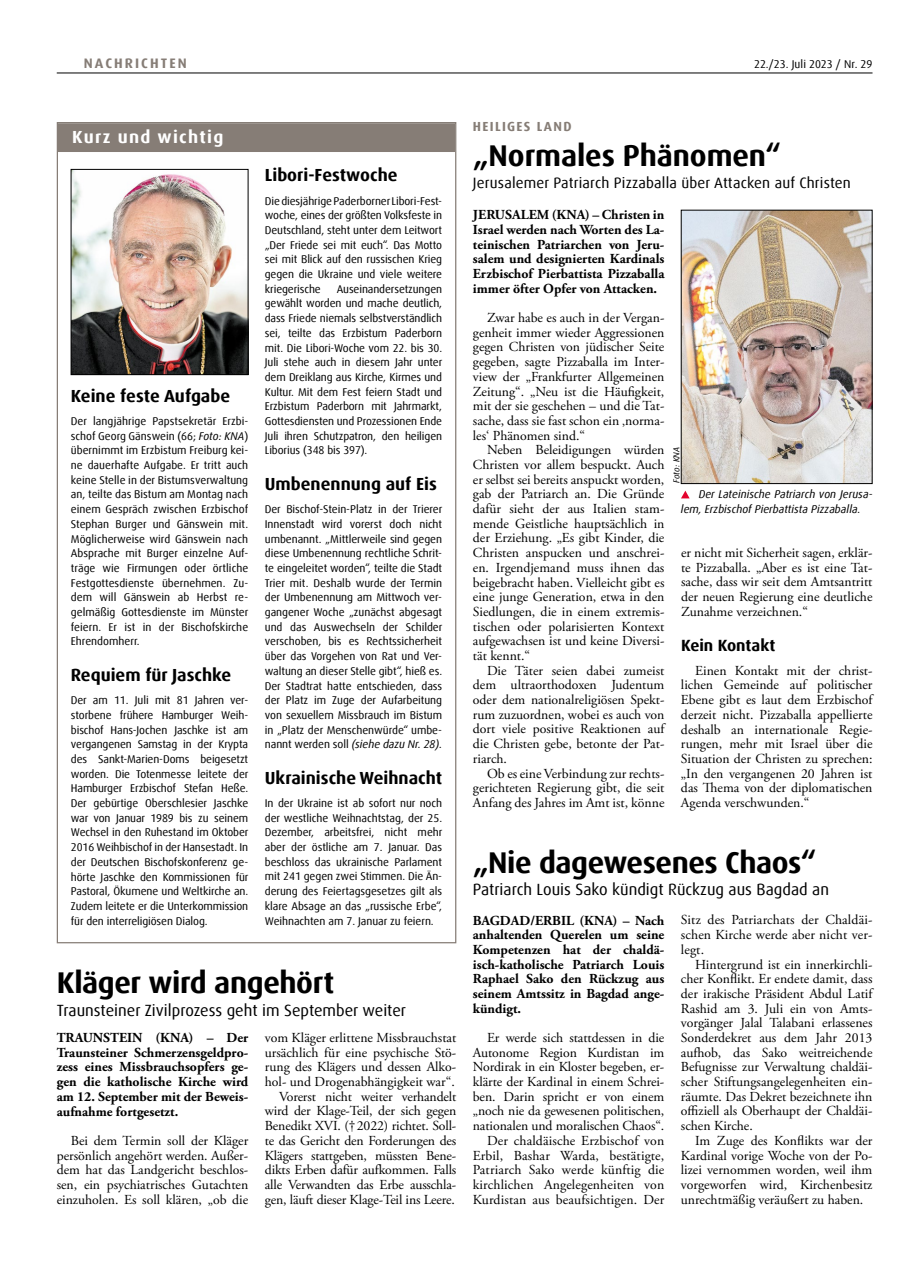
<style>
.page{position:relative;width:908px;height:1276px;background:#fff}
.page>*{position:absolute;margin:0;border:0;box-sizing:border-box;transform-origin:0 0}
.t1{font:700 30px "Dax Offc Pro";letter-spacing:-.015em;color:#000}
.t2{font:700 17.5px "Dax Offc Pro";color:#000}
.t3{font:700 17.5px "Dax Offc Pro";letter-spacing:.075em;color:#fff}
.t4{font:16.25px "Dax Offc Pro";color:#000}
.t5{font:700 16.25px "Dax Offc Pro";color:#000}
.t6{font:15px "Dax Offc Pro";letter-spacing:.01em;color:#000}
.t7{font:13.75px/14.6px "Adobe Garamond Pro";color:#000;text-align:justify}
.t8{font:700 13.75px/14.6px "Adobe Garamond Pro";color:#000;text-align:justify}
.t9{font:700 13.75px "Dax Offc Pro";letter-spacing:.15em;color:#867d76}
.t10{font:700 13.12px "Dax Offc Pro";letter-spacing:.1em;color:#867d76}
.t11{font:11.25px/14.8px "Dax Offc Pro";letter-spacing:-.01em;color:#000;text-align:justify}
.t12{font:italic 11.25px/14.8px "Dax Offc Pro";color:#000}
.t13{font:italic 8.75px "Dax Offc Pro";color:#000}
.s1{font-style:italic}
</style>
<div class="page">
<hr style="left:57px;top:73px;width:815px;height:1px;background:#000">
<div style="left:58px;top:123px;width:397px;height:29px;background:#867d76"></div>
<img style="left:73px;top:171px;width:173px;height:202px">
<div style="left:71px;top:169px;width:177px;height:206px;border:1px solid #000"></div>
<img style="left:682px;top:212px;width:187px;height:270px">
<svg style="left:681px;top:490px;width:8px;height:8px"></svg>
<p class="t9" style="left:84px;top:54px;width:104px">NACHRICHTEN</p>
<p class="t11" style="left:753px;top:56px;width:120px">22./23. Juli 2023 / Nr. 29</p>
<p class="t3" style="left:72px;top:125px;width:153px">Kurz und wichtig</p>
<p class="t2" style="left:71px;top:385px;width:161px">Keine feste Aufgabe</p>
<p class="t11" style="left:71px;top:414px;width:179px">Der langjährige Papstsekretär Erzbi&shy;schof Georg Gänswein (66; <span class="s1">Foto: KNA</span>) übernimmt im Erzbistum Freiburg kei&shy;ne dauerhafte Aufgabe. Er tritt auch keine Stelle in der Bistumsverwaltung an, teilte das Bistum am Montag nach einem Gespräch zwischen Erzbischof Stephan Burger und Gänswein mit.<br>Möglicherweise wird Gänswein nach Absprache mit Burger einzelne Auf&shy;träge wie Firmungen oder örtliche Festgottesdienste übernehmen. Zu&shy;dem will Gänswein ab Herbst re&shy;gelmäßig Gottesdienste im Münster feiern. Er ist in der Bischofskirche Ehrendomherr.</p>
<p class="t2" style="left:71px;top:663px;width:162px">Requiem für Jaschke</p>
<p class="t11" style="left:71px;top:693px;width:179px">Der am 11. Juli mit 81 Jahren ver&shy;storbene frühere Hamburger Weih&shy;bischof Hans-Jochen Jaschke ist am vergangenen Samstag in der Krypta des Sankt-Marien-Doms beigesetzt worden. Die Totenmesse leitete der Hamburger Erzbischof Stefan Heße.<br>Der gebürtige Oberschlesier Jaschke war von Januar 1989 bis zu seinem Wechsel in den Ruhestand im Oktober 2016 Weihbischof in der Hansestadt. In der Deutschen Bischofskonferenz ge&shy;hörte Jaschke den Kommissionen für Pastoral, Ökumene und Weltkirche an.<br>Zudem leitete er die Unterkommission für den interreligiösen Dialog.</p>
<p class="t2" style="left:265px;top:164px;width:134px">Libori-Festwoche</p>
<p class="t11" style="left:265px;top:193px;width:179px">Die diesjährige Paderborner Libori-Fest&shy;woche, eines der größten Volksfeste in Deutschland, steht unter dem Leitwort „Der Friede sei mit euch“. Das Motto sei mit Blick auf den russischen Krieg gegen die Ukraine und viele weitere kriegerische</p>
<p class="t11" style="left:265px;top:281px;width:179px;text-indent:72px">Auseinandersetzungen gewählt worden und mache deutlich, dass Friede niemals selbstverständlich sei, teilte das Erzbistum Paderborn mit. Die Libori-Woche vom 22. bis 30.<br>Juli stehe auch in diesem Jahr unter dem Dreiklang aus Kirche, Kirmes und Kultur. Mit dem Fest feiern Stadt und Erzbistum Paderborn mit Jahrmarkt, Gottesdiensten und Prozessionen Ende Juli ihren Schutzpatron, den heiligen Liborius (348 bis 397).</p>
<p class="t2" style="left:265px;top:472px;width:173px">Umbenennung auf Eis</p>
<p class="t11" style="left:265px;top:502px;width:179px">Der Bischof-Stein-Platz in der Trierer Innenstadt wird vorerst doch nicht umbenannt. „Mittlerweile sind gegen diese Umbenennung rechtliche Schrit&shy;te eingeleitet worden“, teilte die Stadt Trier mit. Deshalb wurde der Termin der Umbenennung am Mittwoch ver&shy;gangener Woche „zunächst abgesagt und das Auswechseln der Schilder verschoben, bis es Rechtssicherheit über das Vorgehen von Rat und Ver&shy;waltung an dieser Stelle gibt“, hieß es.<br>Der Stadtrat hatte entschieden, dass der Platz im Zuge der Aufarbeitung von sexuellem Missbrauch im Bistum in „Platz der Menschenwürde“ umbe&shy;nannt werden soll <span class="s1">(siehe dazu Nr. 28).</span></p>
<p class="t2" style="left:265px;top:766px;width:179px">Ukrainische Weihnacht</p>
<p class="t11" style="left:265px;top:795px;width:179px">In der Ukraine ist ab sofort nur noch der westliche Weihnachtstag, der 25.<br>Dezember, arbeitsfrei, nicht mehr aber der östliche am 7. Januar. Das beschloss das ukrainische Parlament mit 241 gegen zwei Stimmen. Die Än&shy;derung des Feiertagsgesetzes gilt als klare Absage an das „russische Erbe“, Weihnachten am 7. Januar zu feiern.</p>
<h1 class="t1" style="left:57px;top:963px;width:279px">Kläger wird angehört</h1>
<p class="t4" style="left:57px;top:999px;width:351px">Traunsteiner Zivilprozess geht im September weiter</p>
<p class="t8" style="left:57px;top:1030px;width:193px">TRAUNSTEIN (KNA) – Der Traunsteiner Schmerzensgeldpro&shy;zess eines Missbrauchsopfers ge&shy;gen die katholische Kirche wird am 12. September mit der Beweis&shy;aufnahme fortgesetzt.</p>
<p class="t7" style="left:57px;top:1133px;width:193px;text-indent:14px">Bei dem Termin soll der Kläger persönlich angehört werden. Außer&shy;dem hat das Landgericht beschlos&shy;sen, ein psychiatrisches Gutachten einzuholen. Es soll klären, „ob die</p>
<p class="t7" style="left:265px;top:1031px;width:193px;text-align:right">vom Kläger erlittene Missbrauchstat ursächlich für eine psychische Stö&shy;rung des Klägers und dessen Alko&shy;hol- und Drogenabhängigkeit war“.<br>Vorerst nicht weiter verhandelt wird der Klage-Teil, der sich gegen Benedikt XVI. (†2022) richtet. Soll&shy;te das Gericht den Forderungen des Klägers stattgeben, müssten Bene&shy;dikts Erben dafür aufkommen. Falls alle Verwandten das Erbe ausschla&shy;gen, läuft dieser Klage-Teil ins Leere.</p>
<p class="t10" style="left:472px;top:118px;width:100px">HEILIGES LAND</p>
<h1 class="t1" style="left:472px;top:136px;width:309px">„Normales Phänomen“</h1>
<p class="t6" style="left:472px;top:173px;width:379px">Jerusalemer Patriarch Pizzaballa über Attacken auf Christen</p>
<p class="t8" style="left:472px;top:208px;width:193px">JERUSALEM (KNA) – Christen in Israel werden nach Worten des La&shy;teinischen Patriarchen von Jeru&shy;salem und designierten Kardinals Erzbischof Pierbattista Pizzaballa immer öfter Opfer von Attacken.</p>
<p class="t7" style="left:472px;top:311px;width:193px;text-indent:14px">Zwar habe es auch in der Vergan&shy;genheit immer wieder Aggressionen gegen Christen von jüdischer Seite gegeben, sagte Pizzaballa im Inter&shy;view der „Frankfurter Allgemeinen Zeitung“. „Neu ist die Häufigkeit, mit der sie geschehen – und die Tat&shy;sache, dass sie fast schon ein ‚norma&shy;les‘ Phänomen sind.“</p>
<p class="t7" style="left:472px;top:443px;width:193px;text-indent:14px">Neben Beleidigungen würden Christen vor allem bespuckt. Auch er selbst sei bereits anspuckt worden, gab der Patriarch an. Die Gründe dafür sieht der aus Italien stam&shy;mende Geistliche hauptsächlich in der Erziehung. „Es gibt Kinder, die Christen anspucken und anschrei&shy;en. Irgendjemand muss ihnen das beigebracht haben. Vielleicht gibt es eine junge Generation, etwa in den Siedlungen, die in einem extremis&shy;tischen oder polarisierten Kontext aufgewachsen ist und keine Diversi&shy;tät kennt.“</p>
<p class="t7" style="left:472px;top:663px;width:193px;text-indent:14px">Die Täter seien dabei zumeist dem ultraorthodoxen Judentum oder dem nationalreligiösen Spekt&shy;rum zuzuordnen, wobei es auch von dort viele positive Reaktionen auf die Christen gebe, betonte der Pat&shy;riarch.</p>
<p class="t7" style="left:472px;top:766px;width:193px;text-indent:14px">Ob es eine Verbindung zur rechts&shy;gerichteten Regierung gibt, die seit Anfang des Jahres im Amt ist, könne</p>
<p class="t13" style="left:670px;top:483px;width:38px;rotate:-90deg">Foto: KNA</p>
<p class="t12" style="left:680px;top:487px;width:193px;text-indent:18px">Der Lateinische Patriarch von Jerusa&shy;lem, Erzbischof Pierbattista Pizzaballa.</p>
<p class="t7" style="left:680px;top:546px;width:193px">er nicht mit Sicherheit sagen, erklär&shy;te Pizzaballa. „Aber es ist eine Tat&shy;sache, dass wir seit dem Amtsantritt der neuen Regierung eine deutliche Zunahme verzeichnen.“</p>
<p class="t5" style="left:680px;top:634px;width:96px">Kein Kontakt</p>
<p class="t7" style="left:680px;top:663px;width:193px;text-indent:14px">Einen Kontakt mit der christ&shy;lichen Gemeinde auf politischer Ebene gibt es laut dem Erzbischof derzeit nicht. Pizzaballa appellierte deshalb an internationale Regie&shy;rungen, mehr mit Israel über die Situation der Christen zu sprechen: „In den vergangenen 20 Jahren ist das Thema von der diplomatischen Agenda verschwunden.“</p>
<h1 class="t1" style="left:472px;top:843px;width:345px">„Nie dagewesenes Chaos“</h1>
<p class="t4" style="left:472px;top:879px;width:357px">Patriarch Louis Sako kündigt Rückzug aus Bagdad an</p>
<p class="t8" style="left:472px;top:913px;width:193px">BAGDAD/ERBIL (KNA) – Nach anhaltenden Querelen um seine Kompetenzen hat der chaldä&shy;isch-katholische Patriarch Louis Raphael Sako den Rückzug aus seinem Amtssitz in Bagdad ange&shy;kündigt.</p>
<p class="t7" style="left:472px;top:1031px;width:193px;text-align:right">Er werde sich stattdessen in die Autonome Region Kurdistan im Nordirak in ein Kloster begeben, er&shy;klärte der Kardinal in einem Schrei&shy;ben. Darin spricht er von einem „noch nie da gewesenen politischen, nationalen und moralischen Chaos“.<br>Der chaldäische Erzbischof von Erbil, Bashar Warda, bestätigte, Patriarch Sako werde künftig die kirchlichen Angelegenheiten von Kurdistan aus beaufsichtigen. Der</p>
<p class="t7" style="left:680px;top:913px;width:193px">Sitz des Patriarchats der Chaldäi&shy;schen Kirche werde aber nicht ver&shy;legt.</p>
<p class="t7" style="left:680px;top:957px;width:193px;text-indent:14px">Hintergrund ist ein innerkirchli&shy;cher Konflikt. Er endete damit, dass der irakische Präsident Abdul Latif Rashid am 3. Juli ein von Amts&shy;vorgänger Jalal Talabani erlassenes Sonderdekret aus dem Jahr 2013 aufhob, das Sako weitreichende Befugnisse zur Verwaltung chaldäi&shy;scher Stiftungsangelegenheiten ein&shy;räumte. Das Dekret bezeichnete ihn offiziell als Oberhaupt der Chaldäi&shy;schen Kirche.</p>
<p class="t7" style="left:680px;top:1133px;width:193px;text-indent:14px">Im Zuge des Konflikts war der Kardinal vorige Woche von der Po&shy;lizei vernommen worden, weil ihm vorgeworfen wird, Kirchenbesitz unrechtmäßig veräußert zu haben.</p>
</div>
